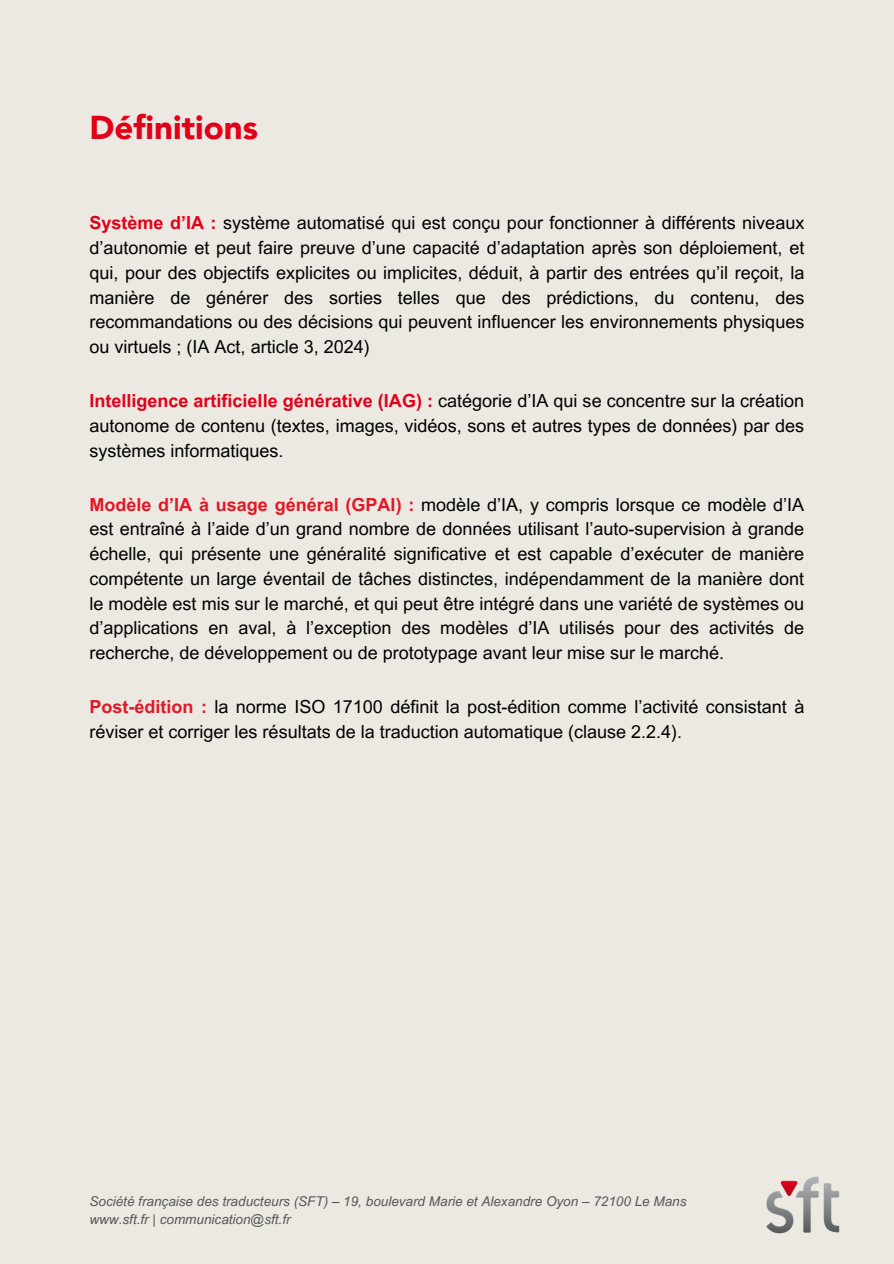
<style>
.page{position:relative;width:894px;height:1264px;background:#fff}
.page>*{position:absolute;margin:0;border:0;box-sizing:border-box;transform-origin:0 0}
.t1{font:900 33px "Avenir";color:#e20019}
.t2{font:18px/24.8px "Arial MT Pro";color:#000;text-align:justify}
.t3{font:italic 13.5px "Arial MT Pro";color:#57585a}
.s1{font-weight:700;color:#e20019}
.s2{font-weight:700;color:#e21726}
</style>
<div class="page">
<div style="left:0;top:0;width:893px;height:1263px;background:#ece8e2"></div>
<img style="left:766px;top:1176px;width:74px;height:58px">
<h2 class="t1" style="left:89px;top:106px;width:170px">Définitions</h2>
<h2 class="t2" style="left:89px;top:213px;width:716px"><span class="s1">Système d’IA :</span> système automatisé qui est conçu pour fonctionner à différents niveaux d’autonomie et peut faire preuve d’une capacité d’adaptation après son déploiement, et qui, pour des objectifs explicites ou implicites, déduit, à partir des entrées qu’il reçoit, la manière de générer des sorties telles que des prédictions, du contenu, des recommandations ou des décisions qui peuvent influencer les environnements physiques ou virtuels ; (IA Act, article 3, 2024)</h2>
<p class="t2" style="left:89px;top:391px;width:716px"><span class="s1">Intelligence artificielle générative (IAG) :</span> catégorie d’IA qui se concentre sur la création autonome de contenu (textes, images, vidéos, sons et autres types de données) par des systèmes informatiques.</p>
<p class="t2" style="left:89px;top:494px;width:716px"><span class="s2">Modèle d’IA à usage général (GPAI) :</span> modèle d’IA, y compris lorsque ce modèle d’IA est entraîné à l’aide d’un grand nombre de données utilisant l’auto-supervision à grande échelle, qui présente une généralité significative et est capable d’exécuter de manière compétente un large éventail de tâches distinctes, indépendamment de la manière dont le modèle est mis sur le marché, et qui peut être intégré dans une variété de systèmes ou d’applications en aval, à l’exception des modèles d’IA utilisés pour des activités de recherche, de développement ou de prototypage avant leur mise sur le marché.</p>
<p class="t2" style="left:89px;top:696px;width:716px"><span class="s2">Post-édition :</span> la norme ISO 17100 définit la post-édition comme l’activité consistant à réviser et corriger les résultats de la traduction automatique (clause 2.2.4).</p>
<h2 class="t3" style="left:89px;top:1196px;width:598px">Société française des traducteurs (SFT) – 19, boulevard Marie et Alexandre Oyon – 72100 Le Mans</h2>
<h2 class="t3" style="left:89px;top:1214px;width:203px">www.sft.fr | communication@sft.fr</h2>
</div>
